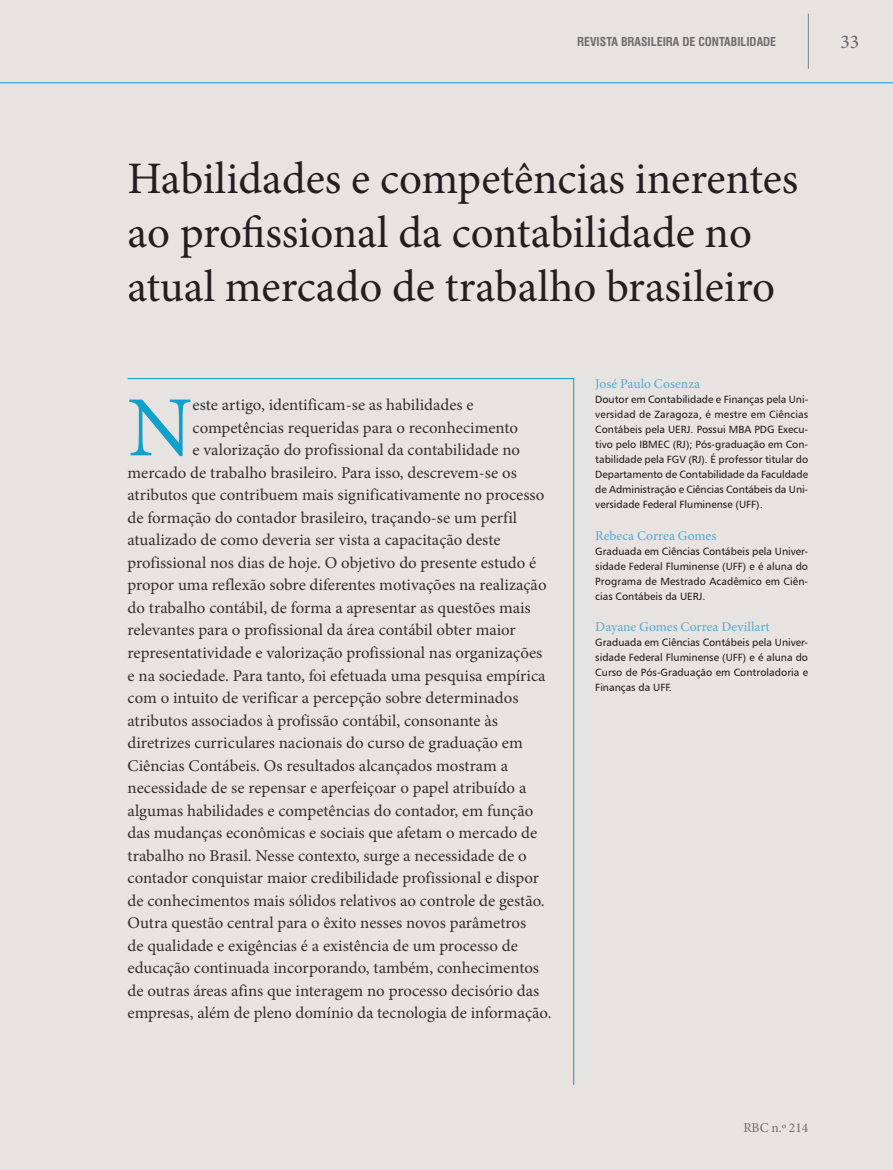
<style>
.page{position:relative;width:893px;height:1170px;background:#fff}
.page>*{position:absolute;margin:0;border:0;box-sizing:border-box;transform-origin:0 0}
.t1{font:85.8px "Minion Pro";color:#10a0cc}
.t2{font:45px/54px "Minion Pro";color:#231f20}
.t3{font:500 19.5px "Minion Pro";color:#6c6d70}
.t4{font:16.5px "Minion Pro";color:#312f30}
.t5{font:500 13.5px "Minion Pro";color:#5bafd5}
.t6{font:13.5px "Minion Pro";letter-spacing:-.01em;color:#6c6d70}
.t7{font:700 condensed 12px "Swiss 721 BT";color:#6c6d70}
.t8{font:10.5px/15px "Humanist 777 BT Roman B";color:#231f20;text-align:justify}
</style>
<div class="page">
<div style="left:0;top:0;width:893px;height:1169px;background:#e7e3e1"></div>
<svg style="left:127px;top:378px;width:447px;height:707px"></svg>
<hr style="left:808px;top:14px;width:1px;height:55px;background:#808285">
<hr style="left:0;top:82px;width:893px;height:1px;background:#079dca">
<p class="t7" style="left:577px;top:34px;width:201px">REVISTA BRASILEIRA DE CONTABILIDADE</p>
<p class="t3" style="left:840px;top:29px;width:20px">33</p>
<h2 class="t2" style="left:128px;top:152px;width:672px">Habilidades e competências inerentes ao profissional da contabilidade no atual mercado de trabalho brasileiro</h2>
<h1 class="t1" style="left:128px;top:370px;width:66px">N</h1>
<p class="t4" style="left:193px;top:394px;width:283px">este artigo, identificam-se as habilidades e</p>
<p class="t4" style="left:193px;top:416px;width:327px">competências requeridas para o reconhecimento</p>
<p class="t4" style="left:193px;top:439px;width:329px">e valorização do profissional da contabilidade no</p>
<p class="t4" style="left:128px;top:461px;width:391px">mercado de trabalho brasileiro. Para isso, descrevem-se os</p>
<p class="t4" style="left:128px;top:484px;width:418px">atributos que contribuem mais significativamente no processo</p>
<p class="t4" style="left:128px;top:506px;width:391px">de formação do contador brasileiro, traçando-se um perfil</p>
<p class="t4" style="left:128px;top:529px;width:374px">atualizado de como deveria ser vista a capacitação deste</p>
<p class="t4" style="left:128px;top:551px;width:410px">profissional nos dias de hoje. O objetivo do presente estudo é</p>
<p class="t4" style="left:128px;top:574px;width:421px">propor uma reflexão sobre diferentes motivações na realização</p>
<p class="t4" style="left:128px;top:596px;width:405px">do trabalho contábil, de forma a apresentar as questões mais</p>
<p class="t4" style="left:128px;top:619px;width:390px">relevantes para o profissional da área contábil obter maior</p>
<p class="t4" style="left:128px;top:641px;width:416px">representatividade e valorização profissional nas organizações</p>
<p class="t4" style="left:128px;top:664px;width:420px">e na sociedade. Para tanto, foi efetuada uma pesquisa empírica</p>
<p class="t4" style="left:128px;top:686px;width:392px">com o intuito de verificar a percepção sobre determinados</p>
<p class="t4" style="left:128px;top:709px;width:372px">atributos associados à profissão contábil, consonante às</p>
<p class="t4" style="left:128px;top:731px;width:397px">diretrizes curriculares nacionais do curso de graduação em</p>
<p class="t4" style="left:128px;top:754px;width:382px">Ciências Contábeis. Os resultados alcançados mostram a</p>
<p class="t4" style="left:128px;top:776px;width:400px">necessidade de se repensar e aperfeiçoar o papel atribuído a</p>
<p class="t4" style="left:128px;top:799px;width:407px">algumas habilidades e competências do contador, em função</p>
<p class="t4" style="left:128px;top:821px;width:411px">das mudanças econômicas e sociais que afetam o mercado de</p>
<p class="t4" style="left:128px;top:844px;width:400px">trabalho no Brasil. Nesse contexto, surge a necessidade de o</p>
<p class="t4" style="left:128px;top:866px;width:413px">contador conquistar maior credibilidade profissional e dispor</p>
<p class="t4" style="left:128px;top:889px;width:419px">de conhecimentos mais sólidos relativos ao controle de gestão.</p>
<p class="t4" style="left:128px;top:911px;width:400px">Outra questão central para o êxito nesses novos parâmetros</p>
<p class="t4" style="left:128px;top:934px;width:392px">de qualidade e exigências é a existência de um processo de</p>
<p class="t4" style="left:128px;top:956px;width:413px">educação continuada incorporando, também, conhecimentos</p>
<p class="t4" style="left:128px;top:979px;width:413px">de outras áreas afins que interagem no processo decisório das</p>
<p class="t4" style="left:128px;top:1001px;width:425px">empresas, além de pleno domínio da tecnologia de informação.</p>
<p class="t5" style="left:595px;top:374px;width:106px">José Paulo Cosenza</p>
<p class="t8" style="left:595px;top:391px;width:214px">Doutor em Contabilidade e Finanças pela Uni&shy;versidad de Zaragoza, é mestre em Ciências Contábeis pela UERJ. Possui MBA PDG Execu&shy;tivo pelo IBMEC (RJ); Pós-graduação em Con&shy;tabilidade pela FGV (RJ). É professor titular do Departamento de Contabilidade da Faculdade de Administração e Ciências Contábeis da Uni&shy;versidade Federal Fluminense (UFF).</p>
<p class="t5" style="left:595px;top:526px;width:122px">Rebeca Correa Gomes</p>
<p class="t8" style="left:595px;top:543px;width:214px">Graduada em Ciências Contábeis pela Univer&shy;sidade Federal Fluminense (UFF) e é aluna do Programa de Mestrado Acadêmico em Ciên&shy;cias Contábeis da UERJ.</p>
<p class="t5" style="left:595px;top:617px;width:176px">Dayane Gomes Correa Devillart</p>
<p class="t8" style="left:595px;top:634px;width:214px">Graduada em Ciências Contábeis pela Univer&shy;sidade Federal Fluminense (UFF) e é aluna do Curso de Pós-Graduação em Controladoria e Finanças da UFF.</p>
<p class="t6" style="left:743px;top:1118px;width:66px">RBC n.º 214</p>
</div>
